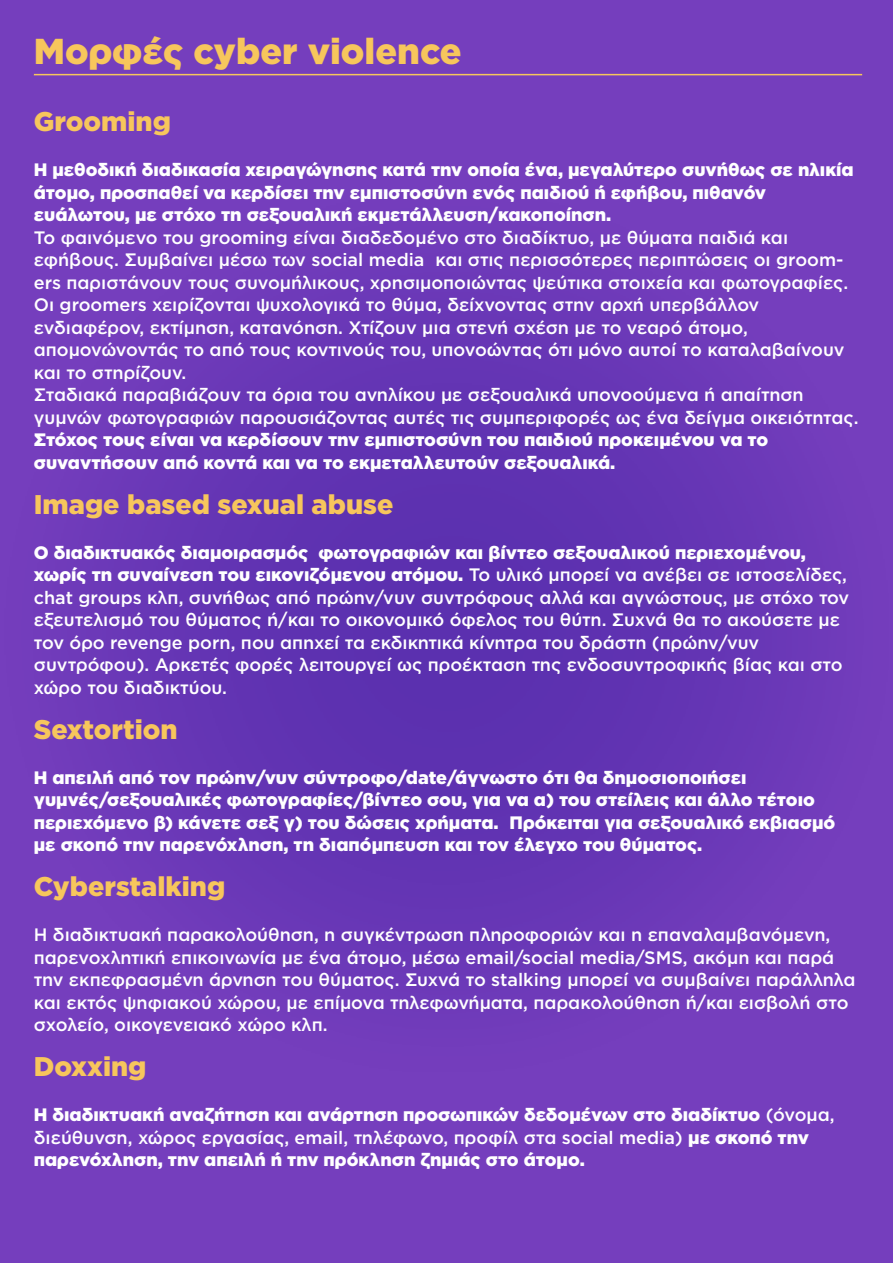
<style>
.page{position:relative;width:893px;height:1263px;background:#753ebd}
.page>*{position:absolute;margin:0;border:0;box-sizing:border-box;transform-origin:0 0}
.t1{font:900 36px "Gotham Greek";color:#f7c65c}
.t2{font:900 27px "Gotham Greek";color:#f7c65c}
.t3{font:500 18px/22.5px "Gotham Greek";color:#fff}
.t4{font:900 18px/22.5px "Gotham Greek";color:#fff}
.s1{font-weight:900}
.s2{font-weight:500}
</style>
<div class="page">
<svg style="left:112px;top:296px;width:675px;height:674px;fill:#6535b4"></svg>
<hr style="left:34px;top:74px;width:828px;height:1px;background:#f7c65c">
<h1 class="t1" style="left:34px;top:30px;width:429px">Μορφές cyber violence</h1>
<h2 class="t2" style="left:34px;top:106px;width:139px">Grooming</h2>
<p class="t4" style="left:34px;top:158px;width:821px">Η μεθοδική διαδικασία χειραγώγησης κατά την οποία ένα, μεγαλύτερο συνήθως σε ηλικία άτομο, προσπαθεί να κερδίσει την εμπιστοσύνη ενός παιδιού ή εφήβου, πιθανόν ευάλωτου, με στόχο τη σεξουαλική εκμετάλλευση/κακοποίηση.</p>
<p class="t3" style="left:34px;top:226px;width:826px">Το φαινόμενο του grooming είναι διαδεδομένο στο διαδίκτυο, με θύματα παιδιά και εφήβους. Συμβαίνει μέσω των social media και στις περισσότερες περιπτώσεις οι groom&shy;ers παριστάνουν τους συνομήλικους, χρησιμοποιώντας ψεύτικα στοιχεία και φωτογραφίες.<br>Οι groomers χειρίζονται ψυχολογικά το θύμα, δείχνοντας στην αρχή υπερβάλλον ενδιαφέρον, εκτίμηση, κατανόηση. Χτίζουν μια στενή σχέση με το νεαρό άτομο, απομονώνοντάς το από τους κοντινούς του, υπονοώντας ότι μόνο αυτοί το καταλαβαίνουν και το στηρίζουν.<br>Σταδιακά παραβιάζουν τα όρια του ανηλίκου με σεξουαλικά υπονοούμενα ή απαίτηση γυμνών φωτογραφιών παρουσιάζοντας αυτές τις συμπεριφορές ως ένα δείγμα οικειότητας.</p>
<p class="t4" style="left:34px;top:428px;width:736px">Στόχος τους είναι να κερδίσουν την εμπιστοσύνη του παιδιού προκειμένου να το συναντήσουν από κοντά και να το εκμεταλλευτούν σεξουαλικά.</p>
<h2 class="t2" style="left:34px;top:489px;width:361px">Image based sexual abuse</h2>
<p class="t3" style="left:34px;top:541px;width:817px"><span class="s1">Ο διαδικτυακός διαμοιρασμός φωτογραφιών και βίντεο σεξουαλικού περιεχομένου, χωρίς τη συναίνεση του εικονιζόμενου ατόμου.</span> Το υλικό μπορεί να ανέβει σε ιστοσελίδες, chat groups κλπ, συνήθως από πρώην/νυν συντρόφους αλλά και αγνώστους, με στόχο τον εξευτελισμό του θύματος ή/και το οικονομικό όφελος του θύτη. Συχνά θα το ακούσετε με τον όρο revenge porn, που απηχεί τα εκδικητικά κίνητρα του δράστη (πρώην/νυν συντρόφου). Αρκετές φορές λειτουργεί ως προέκταση της ενδοσυντροφικής βίας και στο χώρο του διαδικτύου.</p>
<h2 class="t2" style="left:34px;top:714px;width:145px">Sextortion</h2>
<p class="t4" style="left:34px;top:766px;width:803px">Η απειλή από τον πρώην/νυν σύντροφο/date/άγνωστο ότι θα δημοσιοποιήσει γυμνές/σεξουαλικές φωτογραφίες/βίντεο σου, για να α) του στείλεις και άλλο τέτοιο περιεχόμενο β) κάνετε σεξ γ) του δώσεις χρήματα. Πρόκειται για σεξουαλικό εκβιασµό με σκοπό την παρενόχληση, τη διαπόμπευση και τον έλεγχο του θύματος.</p>
<h2 class="t2" style="left:34px;top:871px;width:193px">Cyberstalking</h2>
<p class="t3" style="left:34px;top:923px;width:823px">Η διαδικτυακή παρακολούθηση, η συγκέντρωση πληροφοριών και η επαναλαμβανόμενη, παρενοχλητική επικοινωνία με ένα άτομο, μέσω email/social media/SMS, ακόμη και παρά την εκπεφρασμένη άρνηση του θύματος. Συχνά το stalking μπορεί να συμβαίνει παράλληλα και εκτός ψηφιακού χώρου, με επίμονα τηλεφωνήματα, παρακολούθηση ή/και εισβολή στο σχολείο, οικογενειακό χώρο κλπ.</p>
<h2 class="t2" style="left:34px;top:1051px;width:114px">Doxxing</h2>
<p class="t4" style="left:34px;top:1103px;width:802px">Η διαδικτυακή αναζήτηση και ανάρτηση προσωπικών δεδομένων στο διαδίκτυο <span class="s2">(όνομα, διεύθυνση, χώρος εργασίας, email, τηλέφωνο, προφίλ στα social media)</span> µε σκοπό την παρενόχληση, την απειλή ή την πρόκληση ζηµιάς στο άτοµο.</p>
</div>
